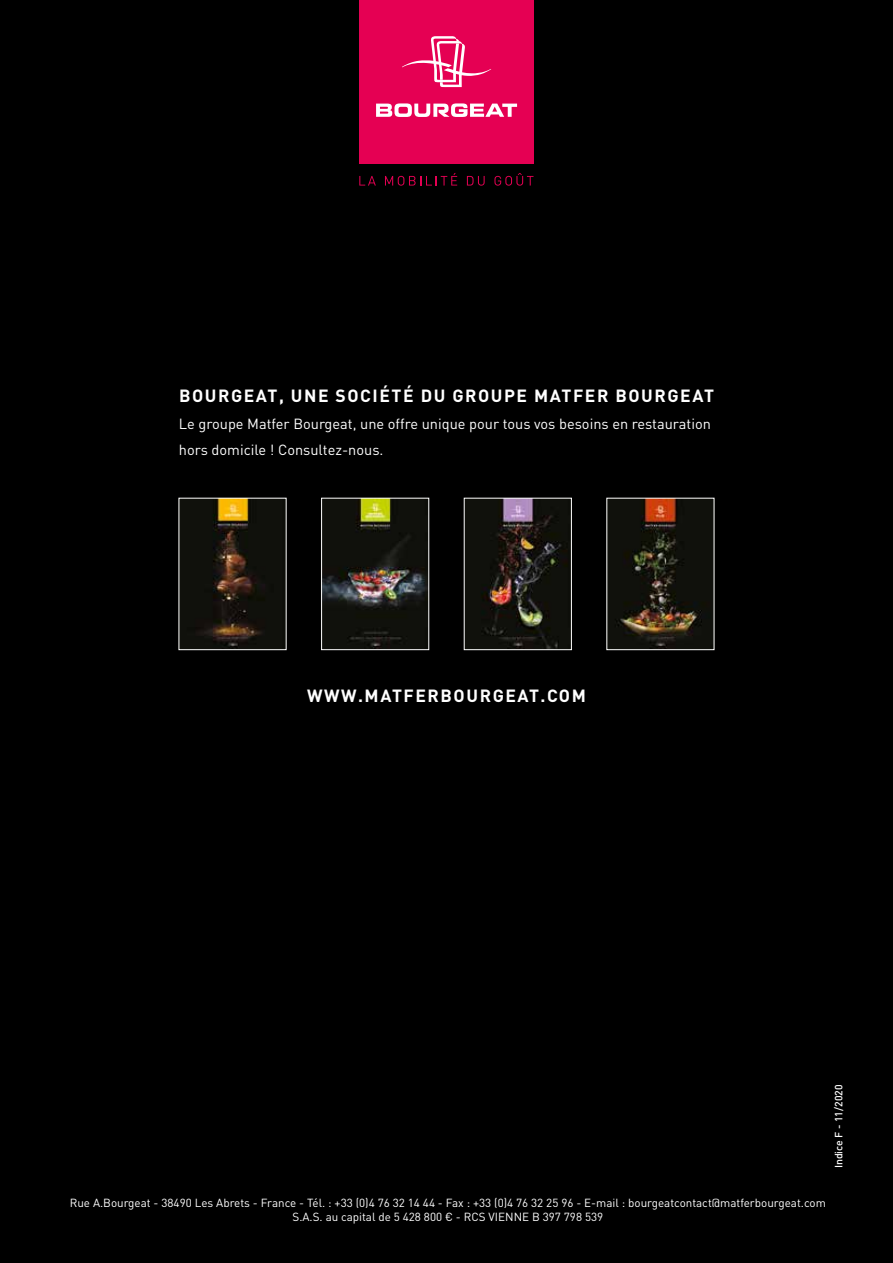
<style>
.page{position:relative;width:893px;height:1263px;background:#000}
.page>*{position:absolute;margin:0;border:0;box-sizing:border-box;transform-origin:0 0}
.t1{font:700 17.4px "DIN Pro";letter-spacing:.09em;color:#fff}
.t2{font:14.55px/26.2px "DIN Pro";color:#fff}
.t3{font:11.7px/14px "DIN Pro";color:#fff;text-align:center}
.t4{font:500 10.5px "DIN Pro";color:#fff}
</style>
<div class="page">
<div style="left:359px;top:0;width:175px;height:164px;background:#e50053"></div>
<svg style="left:376px;top:103px;width:141px;height:14px"></svg>
<svg style="left:402px;top:36px;width:89px;height:52px"></svg>
<svg style="left:359px;top:176px;width:17px;height:10px"></svg>
<svg style="left:385px;top:173px;width:72px;height:13px"></svg>
<svg style="left:467px;top:176px;width:18px;height:10px"></svg>
<svg style="left:494px;top:173px;width:39px;height:13px"></svg>
<img style="left:323px;top:500px;width:104px;height:148px">
<div style="left:321px;top:498px;width:108px;height:152px;border:1px solid #fff"></div>
<img style="left:609px;top:500px;width:103px;height:148px">
<img style="left:466px;top:500px;width:104px;height:148px">
<div style="left:464px;top:498px;width:108px;height:152px;border:1px solid #fff"></div>
<img style="left:181px;top:500px;width:103px;height:148px">
<h1 class="t1" style="left:179px;top:384px;width:536px">BOURGEAT, UNE SOCIÉTÉ DU GROUPE MATFER BOURGEAT</h1>
<p class="t2" style="left:179px;top:410px;width:533px">Le groupe Matfer Bourgeat, une offre unique pour tous vos besoins en restauration hors domicile ! Consultez-nous.</p>
<h1 class="t1" style="left:307px;top:684px;width:280px">WWW.MATFERBOURGEAT.COM</h1>
<p class="t4" style="left:831px;top:1168px;width:85px;rotate:-90deg">Indice F - 11/2020</p>
<p class="t3" style="left:70px;top:1195px;width:758px">Rue A.Bourgeat - 38490 Les Abrets - France - Tél. : +33 (0)4 76 32 14 44 - Fax : +33 (0)4 76 32 25 96 - E-mail : bourgeatcontact@matferbourgeat.com<br>S.A.S. au capital de 5 428 800 € - RCS VIENNE B 397 798 539</p>
</div>
